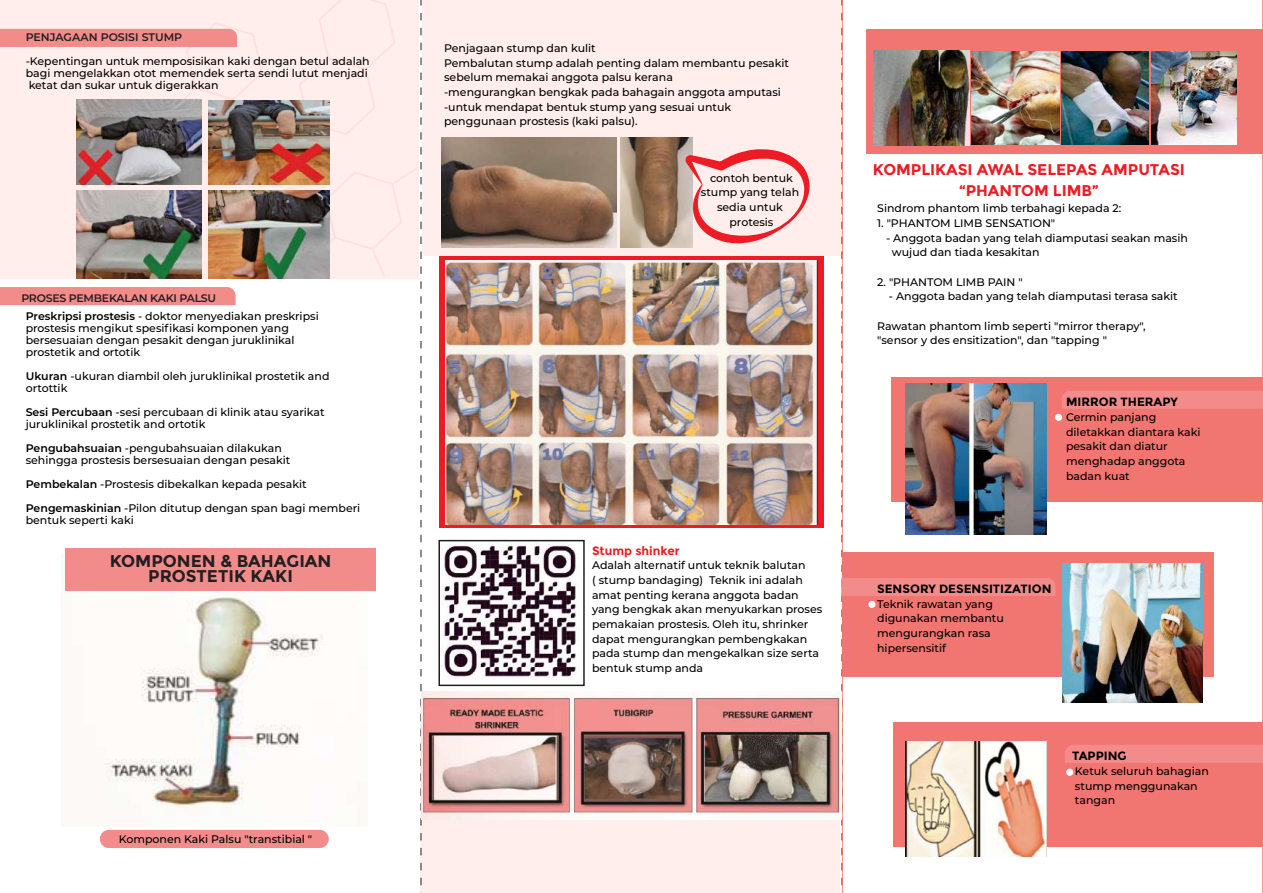
<style>
.page{position:relative;width:1263px;height:893px;background:#fff}
.page>*{position:absolute;margin:0;border:0;box-sizing:border-box;transform-origin:0 0}
.t1{font:700 16.95px/15.5px "Montserrat";color:#231f20;text-align:center}
.t2{font:700 15.45px/20.7px "Montserrat";color:#ed1c24;text-align:center}
.t3{font:700 12px "Montserrat";color:#000}
.t4{font:700 12px "Montserrat";color:#ed1c24}
.t5{font:500 10.95px/14.7px "Montserrat";color:#000}
.t6{font:600 10.95px "Montserrat";letter-spacing:-.02em;color:#231f20}
.t7{font:600 10.95px "Montserrat";color:#231f20}
.s1{font-weight:600}
</style>
<div class="page">
<div style="left:420px;top:699px;width:420px;height:194px;background:#ffeeec"></div>
<div style="left:422px;top:0;width:419px;height:256px;background:#ffeeec"></div>
<div style="left:439px;top:256px;width:385px;height:272px;background:#ed1c24"></div>
<svg style="left:0;top:0;width:422px;height:893px"></svg>
<img style="left:445px;top:260px;width:373px;height:265px">
<img style="left:422px;top:691px;width:419px;height:129px">
<img style="left:441px;top:138px;width:176px;height:109px">
<img style="left:620px;top:138px;width:72px;height:109px">
<svg style="left:685px;top:149px;width:125px;height:96px"></svg>
<div style="left:867px;top:30px;width:396px;height:124px;background:#f17570"></div>
<div style="left:891px;top:378px;width:372px;height:124px;background:#f17570"></div>
<div style="left:893px;top:722px;width:370px;height:124px;background:#f17570"></div>
<div style="left:842px;top:553px;width:371px;height:124px;background:#f17570"></div>
<img style="left:1055px;top:51px;width:4px;height:94px">
<img style="left:1062px;top:52px;width:87px;height:92px">
<img style="left:1151px;top:52px;width:85px;height:92px">
<img style="left:1062px;top:563px;width:140px;height:140px">
<img style="left:61px;top:553px;width:307px;height:274px">
<img style="left:77px;top:100px;width:124px;height:85px">
<img style="left:209px;top:100px;width:120px;height:85px">
<img style="left:77px;top:190px;width:124px;height:88px">
<img style="left:209px;top:190px;width:120px;height:88px">
<div style="left:100px;top:830px;width:229px;height:18px;background:#f28c8b;border-radius:9px"></div>
<div style="left:66px;top:548px;width:310px;height:43px;background:#f28c8b"></div>
<div style="left:1066px;top:769px;width:7px;height:7px;background:#fff;border-radius:50%"></div>
<div style="left:1055px;top:414px;width:7px;height:7px;background:#fff;border-radius:50%"></div>
<div style="left:1062px;top:391px;width:201px;height:18px;background:#f28c8b"></div>
<div style="left:1065px;top:745px;width:198px;height:18px;background:#f28c8b"></div>
<img style="left:841px;top:0;width:214px;height:893px">
<img style="left:442px;top:544px;width:135px;height:135px">
<div style="left:438px;top:540px;width:147px;height:146px;border:2px solid #231f20"></div>
<p class="t7" style="left:26px;top:30px;width:158px">PENJAGAAN POSISI STUMP</p>
<p class="t5" style="left:26px;top:55px;width:345px;line-height:12px">-Kepentingan untuk memposisikan kaki dengan betul adalah bagi mengelakkan otot memendek serta sendi lutut menjadi ketat dan sukar untuk digerakkan</p>
<p class="t6" style="left:21px;top:290px;width:196px">PROSES PEMBEKALAN KAKI PALSU</p>
<p class="t5" style="left:26px;top:310px;width:294px;line-height:12px"><span class="s1">Preskripsi prostesis</span> - doktor menyediakan preskripsi prostesis mengikut spesifikasi komponen yang bersesuaian dengan pesakit dengan juruklinikal prostetik and ortotik</p>
<p class="t5" style="left:26px;top:370px;width:305px;line-height:12px"><span class="s1">Ukuran</span> -ukuran diambil oleh juruklinikal prostetik and ortottik</p>
<p class="t5" style="left:26px;top:406px;width:300px;line-height:12px"><span class="s1">Sesi Percubaan</span> -sesi percubaan di klinik atau syarikat juruklinikal prostetik and ortotik</p>
<p class="t5" style="left:26px;top:442px;width:266px;line-height:12px"><span class="s1">Pengubahsuaian</span> -pengubahsuaian dilakukan sehingga prostesis bersesuaian dengan pesakit</p>
<p class="t5" style="left:26px;top:472px;width:336px;line-height:24px"><span class="s1">Pembekalan</span> -Prostesis dibekalkan kepada pesakit<br><span class="s1">Pengemaskinian</span> -Pilon ditutup dengan span bagi memberi</p>
<p class="t5" style="left:26px;top:512px;width:110px">bentuk seperti kaki</p>
<h1 class="t1" style="left:110px;top:553px;width:223px">KOMPONEN &amp; BAHAGIAN<br>PROSTETIK KAKI</h1>
<p class="t5" style="left:119px;top:831px;width:195px">Komponen Kaki Palsu "transtibial "</p>
<p class="t5" style="left:444px;top:40px;width:346px">Penjagaan stump dan kulit<br>Pembalutan stump adalah penting dalam membantu pesakit sebelum memakai anggota palsu kerana<br>-mengurangkan bengkak pada bahagain anggota amputasi -untuk mendapat bentuk stump yang sesuai untuk penggunaan prostesis (kaki palsu).</p>
<p class="t5" style="left:701px;top:170px;width:100px;text-align:center">contoh bentuk stump yang telah sedia untuk protesis</p>
<p class="t4" style="left:592px;top:543px;width:89px">Stump shinker</p>
<p class="t5" style="left:592px;top:557px;width:232px">Adalah alternatif untuk teknik balutan<br>( stump bandaging) Teknik ini adalah amat penting kerana anggota badan yang bengkak akan menyukarkan proses pemakaian prostesis. Oleh itu, shrinker dapat mengurangkan pembengkakan pada stump dan mengekalkan size serta bentuk stump anda</p>
<h2 class="t2" style="left:873px;top:160px;width:314px">KOMPLIKASI AWAL SELEPAS AMPUTASI “PHANTOM LIMB”</h2>
<p class="t5" style="left:877px;top:200px;width:246px">Sindrom phantom limb terbahagi kepada 2:</p>
<p class="t5" style="left:877px;top:215px;width:180px">1. "PHANTOM LIMB SENSATION"</p>
<p class="t5" style="left:892px;top:230px;width:297px;text-indent:-6px">- Anggota badan yang telah diamputasi seakan masih wujud dan tiada kesakitan</p>
<p class="t5" style="left:877px;top:274px;width:147px">2. "PHANTOM LIMB PAIN "</p>
<p class="t5" style="left:889px;top:288px;width:290px">- Anggota badan yang telah diamputasi terasa sakit</p>
<p class="t5" style="left:877px;top:318px;width:270px">Rawatan phantom limb seperti "mirror therapy", "sensor y des ensitization", dan "tapping "</p>
<p class="t3" style="left:1066px;top:395px;width:113px">MIRROR THERAPY</p>
<p class="t5" style="left:1066px;top:409px;width:136px">Cermin panjang diletakkan diantara kaki pesakit dan diatur menghadap anggota badan kuat</p>
<p class="t3" style="left:877px;top:582px;width:176px">SENSORY DESENSITIZATION</p>
<p class="t5" style="left:877px;top:596px;width:128px">Teknik rawatan yang digunakan membantu mengurangkan rasa hipersensitif</p>
<p class="t3" style="left:1072px;top:749px;width:56px">TAPPING</p>
<p class="t5" style="left:1075px;top:763px;width:135px">Ketuk seluruh bahagian stump menggunakan tangan</p>
</div>
